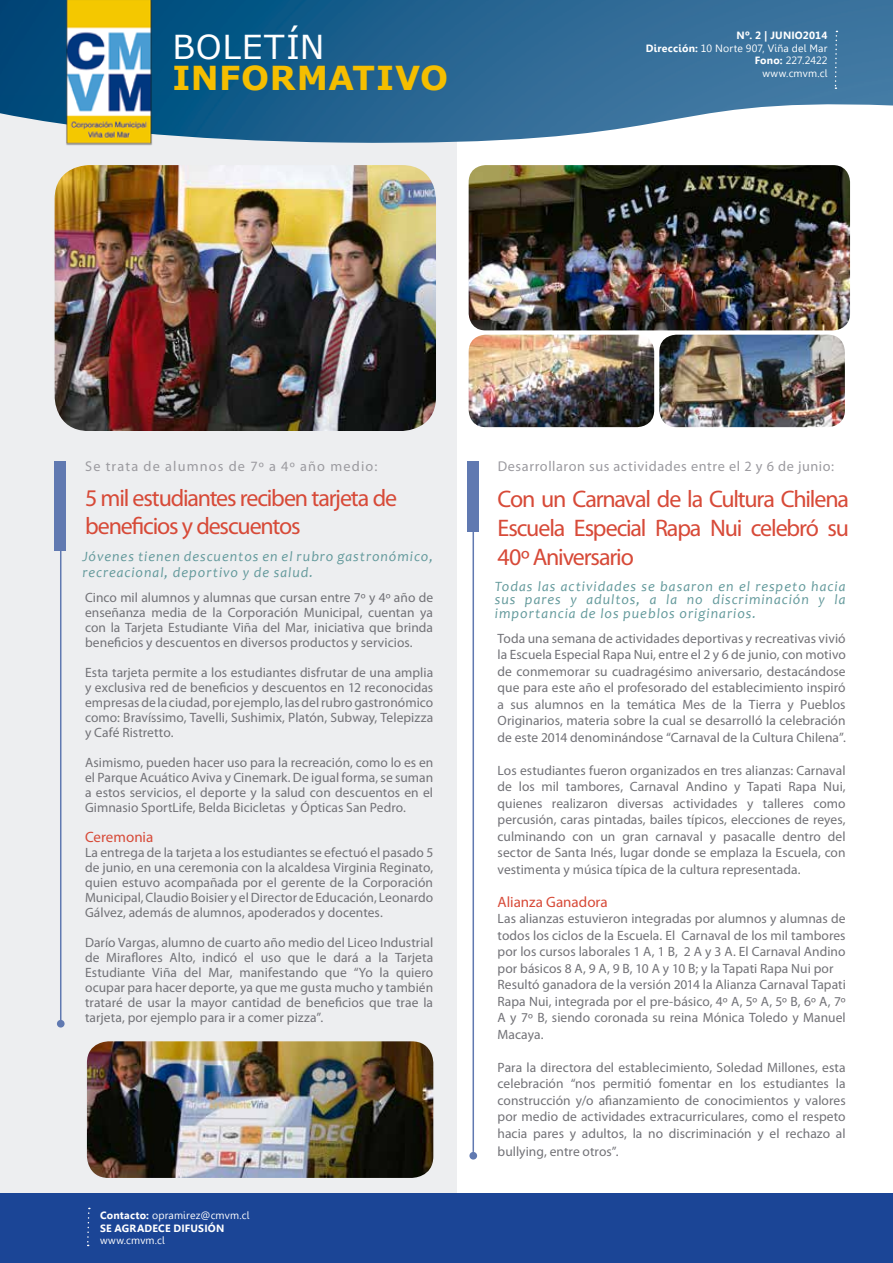
<style>
.page{position:relative;width:893px;height:1263px;background:#fff}
.page>*{position:absolute;margin:0;border:0;box-sizing:border-box;transform-origin:0 0}
.t1{font:700 33px "Verdana";letter-spacing:.015em;color:#f5be00}
.t2{font:33px "Verdana";letter-spacing:.025em;color:#fff}
.t3{font:24px/28.8px "Myriad Pro";letter-spacing:-.05em;color:#d74a38}
.t4{font:15px "Myriad Pro";color:#d74a38}
.t5{font:italic 14.25px/13.5px "Candara";letter-spacing:.065em;color:#63999b}
.t6{font:14.25px "Myriad Pro";letter-spacing:.045em;color:#9c9ba0}
.t7{font:14.25px "Myriad Pro";letter-spacing:.08em;color:#9c9ba0}
.t8{font:13.5px/16.5px "Myriad Pro";letter-spacing:.005em;color:#727277;text-align:justify}
.t9{font:10.5px/12.6px "Leelawadee";letter-spacing:.015em;color:#fff;text-align:right}
.t10{font:700 10.5px/12.6px "Leelawadee";letter-spacing:.015em;color:#fff}
.s1{font-weight:700}
.s2{font-weight:400}
</style>
<div class="page">
<div style="left:0;top:96px;width:456px;height:1167px;background:#edeef0"></div>
<img style="left:469px;top:165px;width:381px;height:165px">
<img style="left:469px;top:335px;width:185px;height:92px">
<img style="left:659px;top:335px;width:186px;height:92px">
<img style="left:55px;top:165px;width:381px;height:266px">
<img style="left:87px;top:1041px;width:346px;height:137px">
<hr style="left:60px;top:540px;width:1px;height:484px;background:#6079b1">
<div style="left:57px;top:1020px;width:8px;height:7px;border:2px solid #6079b1;border-radius:50%"></div>
<hr style="left:472px;top:515px;width:2px;height:637px;background:#6079b1">
<div style="left:469px;top:1152px;width:8px;height:7px;border:2px solid #6079b1;border-radius:50%"></div>
<div style="left:0;top:1194px;width:893px;height:69px;background:#1b4596"></div>
<img style="left:0;top:0;width:893px;height:145px">
<div style="left:55px;top:461px;width:11px;height:89px;background:#6079b1"></div>
<div style="left:467px;top:461px;width:11px;height:70px;background:#6079b1"></div>
<svg style="left:834px;top:31px;width:4px;height:58px"></svg>
<img style="left:61px;top:0;width:96px;height:146px">
<svg style="left:87px;top:1208px;width:3px;height:38px"></svg>
<h1 class="t2" style="left:172px;top:24px;width:154px">BOLETÍN</h1>
<h1 class="t1" style="left:172px;top:55px;width:277px">INFORMATIVO</h1>
<p class="t9" style="left:646px;top:29px;width:183px"><span class="s1">Nº. 2 | JUNIO2014<br>Dirección:</span> 10 Norte 907, Viña del Mar<br><span class="s1">Fono:</span> 227.2422<br>www.cmvm.cl</p>
<p class="t7" style="left:85px;top:458px;width:294px">Se trata de alumnos de 7º a 4º año medio:</p>
<h2 class="t3" style="left:85px;top:484px;width:314px">5 mil estudiantes reciben tarjeta de beneficios y descuentos</h2>
<p class="t5" style="left:82px;top:548px;width:352px;line-height:16.5px">Jóvenes tienen descuentos en el rubro gastronómico, recreacional, deportivo y de salud.</p>
<p class="t8" style="left:85px;top:590px;width:350px;line-height:15px">Cinco mil alumnos y alumnas que cursan entre 7º y 4º año de enseñanza media de la Corporación Municipal, cuentan ya con la Tarjeta Estudiante Viña del Mar, iniciativa que brinda beneficios y descuentos en diversos productos y servicios.</p>
<p class="t8" style="left:85px;top:665px;width:350px;line-height:15px">Esta tarjeta permite a los estudiantes disfrutar de una amplia y exclusiva red de beneficios y descuentos en 12 reconocidas empresasde la ciudad,por ejemplo, lasdelrubrogastronómico como: Bravíssimo, Tavelli, Sushimix, Platón, Subway, Telepizza y Café Ristretto.</p>
<p class="t8" style="left:85px;top:755px;width:350px;line-height:15px">Asimismo, pueden hacer uso para la recreación, como lo es en el Parque Acuático Aviva y Cinemark. De igual forma, se suman a estos servicios, el deporte y la salud con descuentos en el Gimnasio SportLife, Belda Bicicletas y Ópticas San Pedro.</p>
<p class="t4" style="left:85px;top:828px;width:70px">Ceremonia</p>
<p class="t8" style="left:85px;top:845px;width:350px;line-height:15px">La entrega de la tarjeta a los estudiantes se efectuó el pasado 5 de junio, en una ceremonia con la alcaldesa Virginia Reginato, quien estuvo acompañada por el gerente de la Corporación Municipal,Claudio Boisier y elDirector de Educación, Leonardo Gálvez, además de alumnos, apoderados y docentes.</p>
<p class="t8" style="left:85px;top:935px;width:350px;line-height:15px">Darío Vargas, alumno de cuarto año medio del Liceo Industrial de Miraflores Alto, indicó el uso que le dará a la Tarjeta Estudiante Viña del Mar, manifestando que “Yo la quiero ocupar para hacer deporte, ya que me gusta mucho y también trataré de usar la mayor cantidad de beneficios que trae la tarjeta, por ejemplo para ir a comer pizza”.</p>
<p class="t10" style="left:100px;top:1209px;width:151px">Contacto: <span class="s2">opramirez@cmvm.cl<br></span>SE AGRADECE DIFUSIÓN</p>
<p class="t9" style="left:100px;top:1234px;width:66px">www.cmvm.cl</p>
<p class="t6" style="left:498px;top:458px;width:338px">Desarrollaron sus actividades entre el 2 y 6 de junio:</p>
<h2 class="t3" style="left:498px;top:485px;width:353px;text-align:justify">Con un Carnaval de la Cultura Chilena Escuela Especial Rapa Nui celebró su 40º Aniversario</h2>
<p class="t5" style="left:495px;top:579px;width:352px;text-align:justify">Todas las actividades se basaron en el respeto hacia sus pares y adultos, a la no discriminación y la importancia de los pueblos originarios.</p>
<p class="t8" style="left:498px;top:630px;width:350px">Toda una semana de actividades deportivas y recreativas vivió la Escuela Especial Rapa Nui, entre el 2 y 6 de junio, con motivo de conmemorar su cuadragésimo aniversario, destacándose que para este año el profesorado del establecimiento inspiró a sus alumnos en la temática Mes de la Tierra y Pueblos Originarios, materia sobre la cual se desarrolló la celebración de este 2014 denominándose “Carnaval de la Cultura Chilena”.</p>
<p class="t8" style="left:498px;top:762px;width:350px">Los estudiantes fueron organizados en tres alianzas: Carnaval de los mil tambores, Carnaval Andino y Tapati Rapa Nui, quienes realizaron diversas actividades y talleres como percusión, caras pintadas, bailes típicos, elecciones de reyes, culminando con un gran carnaval y pasacalle dentro del sector de Santa Inés, lugar donde se emplaza la Escuela, con vestimenta y música típica de la cultura representada.</p>
<p class="t4" style="left:498px;top:893px;width:112px">Alianza Ganadora</p>
<p class="t8" style="left:498px;top:911px;width:350px;text-align:left">Las alianzas estuvieron integradas por alumnos y alumnas de todos los ciclos de la Escuela. El Carnaval de los mil tambores por los cursos laborales 1 A, 1 B, 2 A y 3 A. El Carnaval Andino por básicos 8 A, 9 A, 9 B, 10 A y 10 B; y la Tapati Rapa Nui por Resultó ganadora de la versión 2014 la Alianza Carnaval Tapati Rapa Nui, integrada por el pre-básico, 4º A, 5º A, 5º B, 6º A, 7º A y 7º B, siendo coronada su reina Mónica Toledo y Manuel Macaya.</p>
<p class="t8" style="left:498px;top:1059px;width:350px">Para la directora del establecimiento, Soledad Millones, esta celebración “nos permitió fomentar en los estudiantes la construcción y/o afianzamiento de conocimientos y valores por medio de actividades extracurriculares, como el respeto hacia pares y adultos, la no discriminación y el rechazo al</p>
<p class="t8" style="left:498px;top:1143px;width:122px">bullying, entre otros”.</p>
</div>
